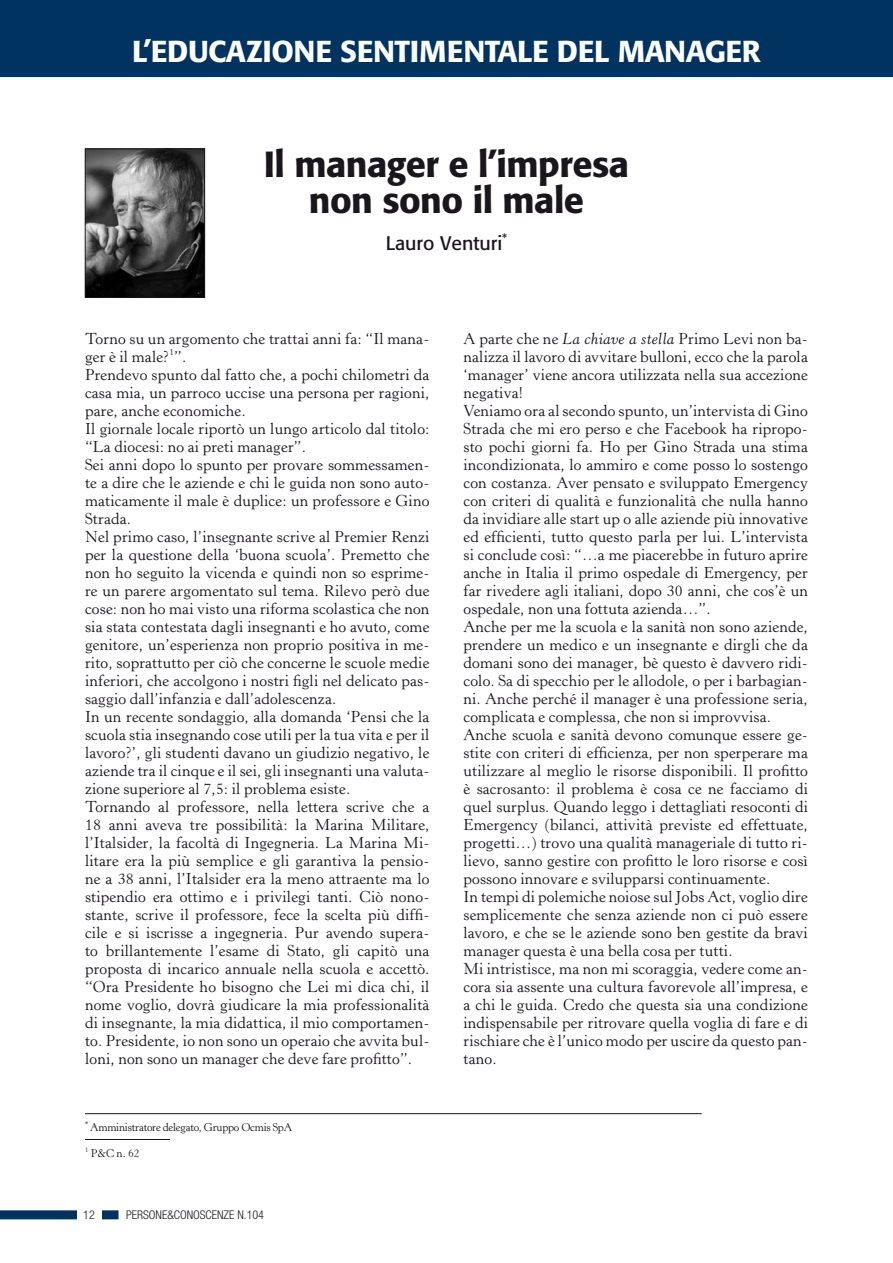
<style>
.page{position:relative;width:893px;height:1263px;background:#fff}
.page>*{position:absolute;margin:0;border:0;box-sizing:border-box;transform-origin:0 0}
.t1{font:500 36px/36px "Formata";letter-spacing:-.015em;color:#1a171c;text-align:center}
.t2{font:500 30px "Formata";letter-spacing:-.015em;color:#fff}
.t3{font:19.5px "Formata";color:#1a171c}
.t4{font:15.75px/18px "Horley Old Style";letter-spacing:.01em;color:#1a171c}
.t5{font:300 condensed 12px "Helvetica Neue";color:#1a171c}
.t6{font:11.25px "Horley Old Style";letter-spacing:-.02em;color:#1a171c}
.s1{font-style:italic}
</style>
<div class="page">
<div style="left:0;top:0;width:893px;height:77px;background:#00335f"></div>
<img style="left:87px;top:151px;width:116px;height:145px">
<div style="left:85px;top:149px;width:120px;height:149px;border:1px solid #1a171c"></div>
<div style="left:0;top:1210px;width:119px;height:9px;background:#00335f"></div>
<div style="left:77px;top:1197px;width:24px;height:30px;background:#fff"></div>
<hr style="left:85px;top:1113px;width:617px;height:1px;background:#1a171c">
<hr style="left:85px;top:1139px;width:85px;height:1px;background:#1a171c">
<h2 class="t2" style="left:132px;top:33px;width:630px">L’EDUCAZIONE SENTIMENTALE DEL MANAGER</h2>
<h1 class="t1" style="left:264px;top:147px;width:367px">IL MANAGER E L’IMPRESA<br>NON SONO IL MALE</h1>
<p class="t3" style="left:386px;top:231px;width:123px">Lauro Venturi<sup>*</sup></p>
<p class="t4" style="left:85px;top:330px;width:346px">Torno su un argomento che trattai anni fa: “Il mana&shy;ger è il male?<sup>1</sup>”.<br>Prendevo spunto dal fatto che, a pochi chilometri da casa mia, un parroco uccise una persona per ragioni, pare, anche economiche.<br>Il giornale locale riportò un lungo articolo dal titolo: “La diocesi: no ai preti manager”.<br>Sei anni dopo lo spunto per provare sommessamen&shy;te a dire che le aziende e chi le guida non sono auto&shy;maticamente il male è duplice: un professore e Gino Strada.<br>Nel primo caso, l’insegnante scrive al Premier Renzi per la questione della ‘buona scuola’. Premetto che non ho seguito la vicenda e quindi non so esprime&shy;re un parere argomentato sul tema. Rilevo però due cose: non ho mai visto una riforma scolastica che non sia stata contestata dagli insegnanti e ho avuto, come genitore, un’esperienza non proprio positiva in me&shy;rito, soprattutto per ciò che concerne le scuole medie inferiori, che accolgono i nostri figli nel delicato pas&shy;saggio dall’infanzia e dall’adolescenza.<br>In un recente sondaggio, alla domanda ‘Pensi che la scuola stia insegnando cose utili per la tua vita e per il lavoro?’, gli studenti davano un giudizio negativo, le aziende tra il cinque e il sei, gli insegnanti una valuta&shy;zione superiore al 7,5: il problema esiste.<br>Tornando al professore, nella lettera scrive che a 18 anni aveva tre possibilità: la Marina Militare, l’Italsider, la facoltà di Ingegneria. La Marina Mi&shy;litare era la più semplice e gli garantiva la pensio&shy;ne a 38 anni, l’Italsider era la meno attraente ma lo stipendio era ottimo e i privilegi tanti. Ciò nono&shy;stante, scrive il professore, fece la scelta più diffi&shy;cile e si iscrisse a ingegneria. Pur avendo supera&shy;to brillantemente l’esame di Stato, gli capitò una proposta di incarico annuale nella scuola e accettò. “Ora Presidente ho bisogno che Lei mi dica chi, il nome voglio, dovrà giudicare la mia professionalità di insegnante, la mia didattica, il mio comportamen&shy;to. Presidente, io non sono un operaio che avvita bul&shy;loni, non sono un manager che deve fare profitto”.</p>
<p class="t6" style="left:85px;top:1120px;width:209px"><sup>*</sup> Amministratore delegato, Gruppo Ocmis SpA</p>
<p class="t6" style="left:85px;top:1146px;width:56px"><sup>1</sup> P&amp;C n. 62</p>
<p class="t5" style="left:83px;top:1208px;width:13px">12</p>
<p class="t5" style="left:126px;top:1208px;width:139px">PERSONE&amp;CONOSCENZE N.104</p>
<p class="t4" style="left:463px;top:330px;width:346px">A parte che ne <span class="s1">La chiave a stella</span> Primo Levi non ba&shy;nalizza il lavoro di avvitare bulloni, ecco che la parola ‘manager’ viene ancora utilizzata nella sua accezione negativa!<br>Veniamo ora al secondo spunto, un’intervista di Gino Strada che mi ero perso e che Facebook ha ripropo&shy;sto pochi giorni fa. Ho per Gino Strada una stima incondizionata, lo ammiro e come posso lo sostengo con costanza. Aver pensato e sviluppato Emergency con criteri di qualità e funzionalità che nulla hanno da invidiare alle start up o alle aziende più innovative ed efficienti, tutto questo parla per lui. L’intervista si conclude così: “…a me piacerebbe in futuro aprire anche in Italia il primo ospedale di Emergency, per far rivedere agli italiani, dopo 30 anni, che cos’è un ospedale, non una fottuta azienda…”.<br>Anche per me la scuola e la sanità non sono aziende, prendere un medico e un insegnante e dirgli che da domani sono dei manager, bè questo è davvero ridi&shy;colo. Sa di specchio per le allodole, o per i barbagian&shy;ni. Anche perché il manager è una professione seria, complicata e complessa, che non si improvvisa.<br>Anche scuola e sanità devono comunque essere ge&shy;stite con criteri di efficienza, per non sperperare ma utilizzare al meglio le risorse disponibili. Il profitto è sacrosanto: il problema è cosa ce ne facciamo di quel surplus. Quando leggo i dettagliati resoconti di Emergency (bilanci, attività previste ed effettuate, progetti…) trovo una qualità manageriale di tutto ri&shy;lievo, sanno gestire con profitto le loro risorse e così possono innovare e svilupparsi continuamente.<br>In tempi di polemiche noiose sul Jobs Act, voglio dire semplicemente che senza aziende non ci può essere lavoro, e che se le aziende sono ben gestite da bravi manager questa è una bella cosa per tutti.<br>Mi intristisce, ma non mi scoraggia, vedere come an&shy;cora sia assente una cultura favorevole all’impresa, e a chi le guida. Credo che questa sia una condizione indispensabile per ritrovare quella voglia di fare e di rischiare che è l’unico modo per uscire da questo pan&shy;tano.</p>
</div>
